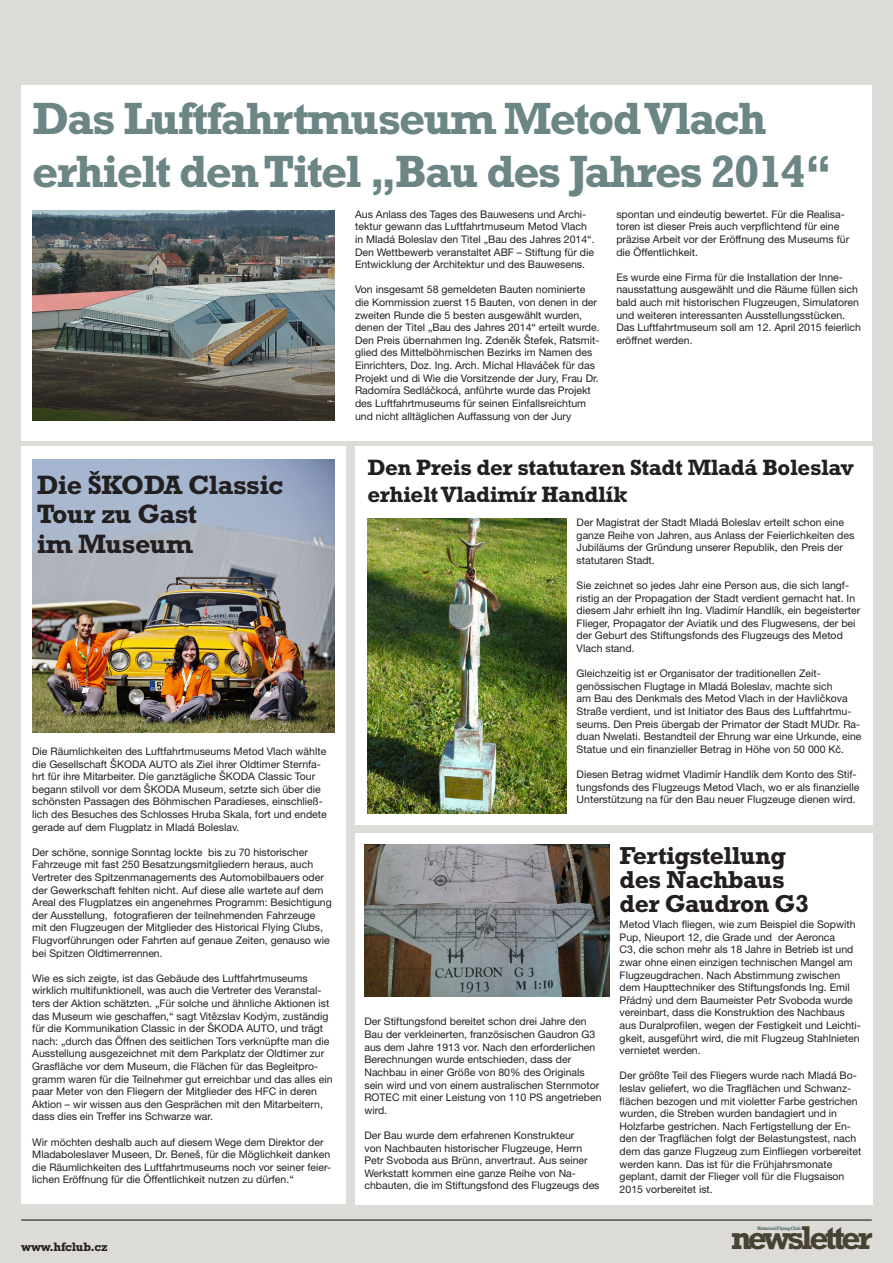
<style>
.page{position:relative;width:893px;height:1263px;background:#dddbd8}
.page>*{position:absolute;margin:0;border:0;box-sizing:border-box;transform-origin:0 0}
.t1{font:700 45.9px/53.2px "Rockwell CE";letter-spacing:-.04em;color:#6c8685}
.t2{font:700 33.45px "Rockwell CE";letter-spacing:-.1em;color:#544d3d}
.t3{font:700 26.85px/29.5px "Rockwell CE";letter-spacing:-.02em;color:#231f20}
.t4{font:700 24.9px/23.9px "Rockwell CE";letter-spacing:-.02em;color:#231f20}
.t5{font:700 22.5px/27px "Rockwell CE";letter-spacing:-.02em;color:#231f20}
.t6{font:700 12.45px "Rockwell CE";letter-spacing:-.02em;color:#231f20}
.t7{font:10.5px/12.6px "Helvetica Neue LT Pro";color:#231f20}
.t8{font:700 4.95px "Rockwell CE";letter-spacing:-.1em;color:#6c8685}
</style>
<div class="page">
<div style="left:21px;top:85px;width:851px;height:356px;background:#fff"></div>
<div style="left:21px;top:446px;width:324px;height:758px;background:#fff"></div>
<div style="left:355px;top:446px;width:517px;height:379px;background:#fff"></div>
<div style="left:355px;top:833px;width:517px;height:371px;background:#fff"></div>
<hr style="left:21px;top:1219px;width:851px;height:1px;background:#231f20">
<img style="left:32px;top:210px;width:302px;height:210px">
<img style="left:367px;top:518px;width:200px;height:295px">
<img style="left:32px;top:459px;width:302px;height:274px">
<img style="left:364px;top:844px;width:246px;height:153px">
<p class="t1" style="left:32px;top:91px;width:801px">Das Luftfahrtmuseum Metod Vlach erhielt den Titel „Bau des Jahres 2014“</p>
<p class="t3" style="left:37px;top:469px;width:248px">Die ŠKODA Classic<br>Tour zu Gast</p>
<p class="t3" style="left:37px;top:529px;width:158px">im Museum</p>
<p class="t7" style="left:32px;top:745px;width:296px">Die Räumlichkeiten des Luftfahrtmuseums Metod Vlach wählte die Gesellschaft ŠKODA AUTO als Ziel ihrer Oldtimer Sternfa&shy;hrt für ihre Mitarbeiter. Die ganztägliche ŠKODA Classic Tour begann stilvoll vor dem ŠKODA Museum, setzte sich über die schönsten Passagen des Böhmischen Paradieses, einschließ&shy;lich des Besuches des Schlosses Hruba Skala, fort und endete gerade auf dem Flugplatz in Mladá Boleslav.</p>
<p class="t7" style="left:32px;top:845px;width:301px">Der schöne, sonnige Sonntag lockte bis zu 70 historischer Fahrzeuge mit fast 250 Besatzungsmitgliedern heraus, auch Vertreter des Spitzenmanagements des Automobilbauers oder der Gewerkschaft fehlten nicht. Auf diese alle wartete auf dem Areal des Flugplatzes ein angenehmes Programm: Besichtigung der Ausstellung, fotografieren der teilnehmenden Fahrzeuge mit den Flugzeugen der Mitglieder des Historical Flying Clubs, Flugvorführungen oder Fahrten auf genaue Zeiten, genauso wie bei Spitzen Oldtimerrennen.</p>
<p class="t7" style="left:32px;top:971px;width:302px">Wie es sich zeigte, ist das Gebäude des Luftfahrtmuseums wirklich multifunktionell, was auch die Vertreter des Veranstal&shy;ters der Aktion schätzten. „Für solche und ähnliche Aktionen ist das Museum wie geschaffen,“ sagt Vitězslav Kodým, zuständig für die Kommunikation Classic in der ŠKODA AUTO, und trägt nach: „durch das Öffnen des seitlichen Tors verknüpfte man die Ausstellung ausgezeichnet mit dem Parkplatz der Oldtimer zur Grasfläche vor dem Museum, die Flächen für das Begleitpro&shy;gramm waren für die Teilnehmer gut erreichbar und das alles ein paar Meter von den Fliegern der Mitglieder des HFC in deren Aktion – wir wissen aus den Gesprächen mit den Mitarbeitern, dass dies ein Treffer ins Schwarze war.</p>
<p class="t7" style="left:32px;top:1135px;width:300px">Wir möchten deshalb auch auf diesem Wege dem Direktor der Mladaboleslaver Museen, Dr. Beneš, für die Möglichkeit danken die Räumlichkeiten des Luftfahrtmuseums noch vor seiner feier&shy;lichen Eröffnung für die Öffentlichkeit nutzen zu dürfen.“</p>
<p class="t6" style="left:21px;top:1239px;width:88px">www.hfclub.cz</p>
<p class="t7" style="left:355px;top:208px;width:241px">Aus Anlass des Tages des Bauwesens und Archi&shy;tektur gewann das Luftfahrtmuseum Metod Vlach in Mladá Boleslav den Titel „Bau des Jahres 2014“.<br>Den Wettbewerb veranstaltet ABF – Stiftung für die Entwicklung der Architektur und des Bauwesens.</p>
<p class="t7" style="left:355px;top:283px;width:246px">Von insgesamt 58 gemeldeten Bauten nominierte die Kommission zuerst 15 Bauten, von denen in der zweiten Runde die 5 besten ausgewählt wurden, denen der Titel „Bau des Jahres 2014“ erteilt wurde.</p>
<p class="t7" style="left:355px;top:334px;width:246px">Den Preis übernahmen Ing. Zdeněk Štefek, Ratsmit&shy;glied des Mittelböhmischen Bezirks im Namen des Einrichters, Doz. Ing. Arch. Michal Hlaváček für das Projekt und di Wie die Vorsitzende der Jury, Frau Dr.<br>Radomíra Sedláčkocá, anführte wurde das Projekt des Luftfahrtmuseums für seinen Einfallsreichtum und nicht alltäglichen Auffassung von der Jury</p>
<p class="t7" style="left:616px;top:208px;width:234px">spontan und eindeutig bewertet. Für die Realisa&shy;toren ist dieser Preis auch verpflichtend für eine präzise Arbeit vor der Eröffnung des Museums für die Öffentlichkeit.</p>
<p class="t7" style="left:616px;top:271px;width:246px">Es wurde eine Firma für die Installation der Inne&shy;nausstattung ausgewählt und die Räume füllen sich bald auch mit historischen Flugzeugen, Simulatoren und weiteren interessanten Ausstellungsstücken.<br>Das Luftfahrtmuseum soll am 12. April 2015 feierlich eröffnet werden.</p>
<p class="t5" style="left:367px;top:453px;width:488px">Den Preis der statutaren Stadt Mladá Boleslav erhielt Vladimír Handlík</p>
<p class="t7" style="left:577px;top:516px;width:279px">Der Magistrat der Stadt Mladá Boleslav erteilt schon eine ganze Reihe von Jahren, aus Anlass der Feierlichkeiten des Jubiläums der Gründung unserer Republik, den Preis der statutaren Stadt.</p>
<p class="t7" style="left:577px;top:579px;width:285px">Sie zeichnet so jedes Jahr eine Person aus, die sich langf&shy;ristig an der Propagation der Stadt verdient gemacht hat. In diesem Jahr erhielt ihn Ing. Vladimír Handlík, ein begeisterter Flieger, Propagator der Aviatik und des Flugwesens, der bei der Geburt des Stiftungsfonds des Flugzeugs des Metod Vlach stand.</p>
<p class="t7" style="left:577px;top:667px;width:286px">Gleichzeitig ist er Organisator der traditionellen Zeit&shy;genössischen Flugtage in Mladá Boleslav, machte sich<br>am Bau des Denkmals des Metod Vlach in der Havličkova Straße verdient, und ist Initiator des Baus des Luftfahrtmu&shy;seums. Den Preis übergab der Primator der Stadt MUDr. Ra&shy;duan Nwelati. Bestandteil der Ehrung war eine Urkunde, eine Statue und ein finanzieller Betrag in Höhe von 50 000 Kč.</p>
<p class="t7" style="left:577px;top:768px;width:284px">Diesen Betrag widmet Vladimír Handlík dem Konto des Stif&shy;tungsfonds des Flugzeugs Metod Vlach, wo er als finanzielle<br>Unterstützung na für den Bau neuer Flugzeuge dienen wird.</p>
<p class="t7" style="left:364px;top:1015px;width:239px">Der Stiftungsfond bereitet schon drei Jahre den Bau der verkleinerten, französischen Gaudron G3 aus dem Jahre 1913 vor. Nach den erforderlichen Berechnungen wurde entschieden, dass der Nachbau in einer Größe von 80% des Originals sein wird und von einem australischen Sternmotor ROTEC mit einer Leistung von 110 PS angetrieben wird.</p>
<p class="t7" style="left:364px;top:1128px;width:237px">Der Bau wurde dem erfahrenen Konstrukteur<br>von Nachbauten historischer Flugzeuge, Herrn Petr Svoboda aus Brünn, anvertraut. Aus seiner Werkstatt kommen eine ganze Reihe von Na&shy;chbauten, die im Stiftungsfond des Flugzeugs des</p>
<p class="t4" style="left:620px;top:843px;width:168px">Fertigstellung des Nachbaus</p>
<p class="t4" style="left:620px;top:891px;width:191px">der Gaudron G3</p>
<p class="t7" style="left:620px;top:918px;width:243px">Metod Vlach fliegen, wie zum Beispiel die Sopwith Pup, Nieuport 12, die Grade und der Aeronca<br>C3, die schon mehr als 18 Jahre in Betrieb ist und zwar ohne einen einzigen technischen Mangel am Flugzeugdrachen. Nach Abstimmung zwischen dem Haupttechniker des Stiftungsfonds Ing. Emil Přádný und dem Baumeister Petr Svoboda wurde vereinbart, dass die Konstruktion des Nachbaus aus Duralprofilen, wegen der Festigkeit und Leichti&shy;gkeit, ausgeführt wird, die mit Flugzeug Stahlnieten vernietet werden.</p>
<p class="t7" style="left:620px;top:1069px;width:243px">Der größte Teil des Fliegers wurde nach Mladá Bo&shy;leslav geliefert, wo die Tragflächen und Schwanz&shy;flächen bezogen und mit violetter Farbe gestrichen wurden, die Streben wurden bandagiert und in Holzfarbe gestrichen. Nach Fertigstellung der En&shy;den der Tragflächen folgt der Belastungstest, nach dem das ganze Flugzeug zum Einfliegen vorbereitet werden kann. Das ist für die Frühjahrsmonate geplant, damit der Flieger voll für die Flugsaison 2015 vorbereitet ist.</p>
<h2 class="t2" style="left:730px;top:1218px;width:144px">newsletter</h2>
<p class="t8" style="left:757px;top:1225px;width:45px">Historical Flying Club</p>
</div>
